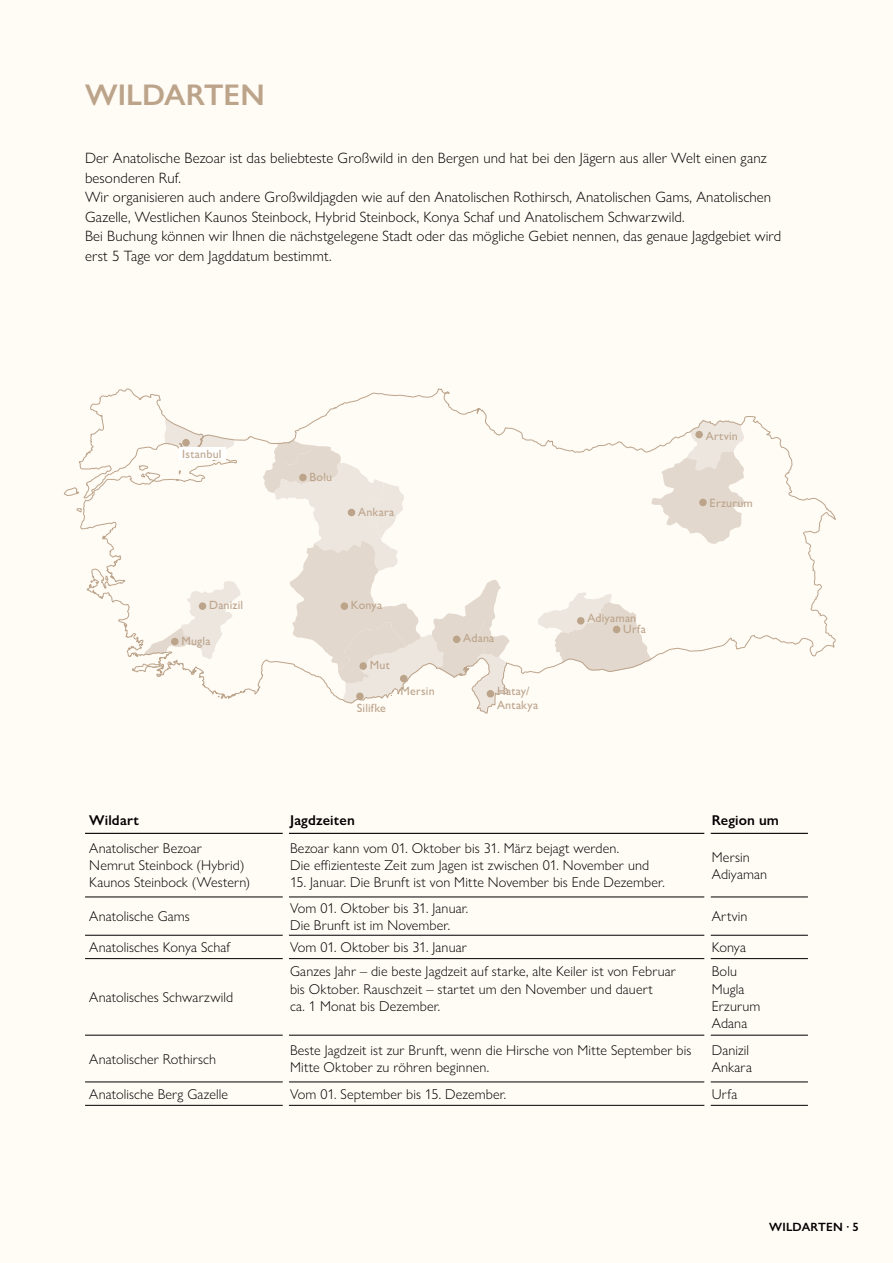
<style>
.page{position:relative;width:893px;height:1263px;background:#fffbf5}
.page>*{position:absolute;margin:0;border:0;box-sizing:border-box;transform-origin:0 0}
.t1{font:600 30px "Gill Sans Nova";letter-spacing:.005em;color:#bca48b}
.t2{font:300 15px/19.5px "Gill Sans Nova";letter-spacing:.005em;color:#000}
.t3{font:300 14.25px/17.1px "Gill Sans Nova";letter-spacing:.01em;color:#000}
.t4{font:600 14.25px "Gill Sans Nova";letter-spacing:.01em;color:#000}
.t5{font:500 12px/13.5px "Gill Sans Nova";letter-spacing:.015em;color:#bca48b}
.t6{font:600 12px "Gill Sans Nova";color:#000}
</style>
<div class="page">
<svg style="left:63px;top:388px;width:773px;height:326px"></svg>
<div style="left:695px;top:431px;width:8px;height:7px;background:#bca48b;border-radius:50%"></div>
<div style="left:182px;top:439px;width:8px;height:7px;background:#bca48b;border-radius:50%"></div>
<div style="left:179px;top:448px;width:47px;height:12px;background:#fff"></div>
<div style="left:299px;top:474px;width:8px;height:7px;background:#bca48b;border-radius:50%"></div>
<div style="left:348px;top:509px;width:7px;height:7px;background:#bca48b;border-radius:50%"></div>
<div style="left:341px;top:602px;width:7px;height:8px;background:#bca48b;border-radius:50%"></div>
<div style="left:199px;top:602px;width:7px;height:8px;background:#bca48b;border-radius:50%"></div>
<div style="left:171px;top:638px;width:8px;height:7px;background:#bca48b;border-radius:50%"></div>
<div style="left:359px;top:662px;width:8px;height:8px;background:#bca48b;border-radius:50%"></div>
<div style="left:453px;top:635px;width:7px;height:8px;background:#bca48b;border-radius:50%"></div>
<div style="left:613px;top:626px;width:7px;height:7px;background:#bca48b;border-radius:50%"></div>
<div style="left:577px;top:617px;width:8px;height:8px;background:#bca48b;border-radius:50%"></div>
<div style="left:487px;top:690px;width:7px;height:7px;background:#bca48b;border-radius:50%"></div>
<div style="left:356px;top:692px;width:8px;height:8px;background:#bca48b;border-radius:50%"></div>
<div style="left:400px;top:675px;width:7px;height:7px;background:#bca48b;border-radius:50%"></div>
<div style="left:699px;top:499px;width:8px;height:7px;background:#bca48b;border-radius:50%"></div>
<hr style="left:85px;top:833px;width:198px;height:1px;background:#000">
<hr style="left:289px;top:833px;width:415px;height:1px;background:#000">
<hr style="left:710px;top:833px;width:98px;height:1px;background:#000">
<hr style="left:85px;top:897px;width:198px;height:1px;background:#000">
<hr style="left:289px;top:897px;width:415px;height:1px;background:#000">
<hr style="left:710px;top:897px;width:98px;height:1px;background:#000">
<hr style="left:85px;top:935px;width:198px;height:1px;background:#000">
<hr style="left:289px;top:935px;width:415px;height:1px;background:#000">
<hr style="left:710px;top:935px;width:98px;height:1px;background:#000">
<hr style="left:85px;top:958px;width:198px;height:1px;background:#000">
<hr style="left:289px;top:958px;width:415px;height:1px;background:#000">
<hr style="left:710px;top:958px;width:98px;height:1px;background:#000">
<hr style="left:85px;top:1035px;width:198px;height:1px;background:#000">
<hr style="left:289px;top:1035px;width:415px;height:1px;background:#000">
<hr style="left:710px;top:1035px;width:98px;height:1px;background:#000">
<hr style="left:85px;top:1082px;width:198px;height:1px;background:#000">
<hr style="left:289px;top:1082px;width:415px;height:1px;background:#000">
<hr style="left:710px;top:1082px;width:98px;height:1px;background:#000">
<hr style="left:85px;top:1105px;width:198px;height:1px;background:#000">
<hr style="left:289px;top:1105px;width:415px;height:1px;background:#000">
<hr style="left:710px;top:1105px;width:98px;height:1px;background:#000">
<h1 class="t1" style="left:85px;top:76px;width:177px">WILDARTEN</h1>
<p class="t2" style="left:85px;top:148px;width:698px">Der Anatolische Bezoar ist das beliebteste Großwild in den Bergen und hat bei den Jägern aus aller Welt einen ganz besonderen Ruf.<br>Wir organisieren auch andere Großwildjagden wie auf den Anatolischen Rothirsch, Anatolischen Gams, Anatolischen Gazelle, Westlichen Kaunos Steinbock, Hybrid Steinbock, Konya Schaf und Anatolischem Schwarzwild.<br>Bei Buchung können wir Ihnen die nächstgelegene Stadt oder das mögliche Gebiet nennen, das genaue Jagdgebiet wird erst 5 Tage vor dem Jagddatum bestimmt.</p>
<p class="t5" style="left:182px;top:447px;width:41px">Istanbul</p>
<p class="t5" style="left:309px;top:470px;width:24px">Bolu</p>
<p class="t5" style="left:358px;top:505px;width:38px">Ankara</p>
<p class="t5" style="left:209px;top:598px;width:36px">Danizil</p>
<p class="t5" style="left:351px;top:598px;width:33px">Konya</p>
<p class="t5" style="left:181px;top:634px;width:31px">Mugla</p>
<p class="t5" style="left:370px;top:658px;width:22px">Mut</p>
<p class="t5" style="left:357px;top:701px;width:31px">Silifke</p>
<p class="t5" style="left:400px;top:684px;width:36px">Mersin</p>
<p class="t5" style="left:463px;top:631px;width:33px">Adana</p>
<p class="t5" style="left:497px;top:684px;width:43px">Hatay/<br>Antakya</p>
<p class="t5" style="left:587px;top:611px;width:50px">Adiyaman</p>
<p class="t5" style="left:623px;top:622px;width:24px">Urfa</p>
<p class="t5" style="left:706px;top:429px;width:34px">Artvin</p>
<p class="t5" style="left:710px;top:496px;width:45px">Erzurum</p>
<p class="t4" style="left:89px;top:811px;width:51px">Wildart</p>
<p class="t4" style="left:290px;top:811px;width:66px">Jagdzeiten</p>
<p class="t4" style="left:712px;top:811px;width:69px">Region um</p>
<p class="t3" style="left:89px;top:840px;width:163px">Anatolischer Bezoar<br>Nemrut Steinbock (Hybrid)<br>Kaunos Steinbock (Western)</p>
<p class="t3" style="left:290px;top:840px;width:361px">Bezoar kann vom 01. Oktober bis 31. März bejagt werden.<br>Die effizienteste Zeit zum Jagen ist zwischen 01. November und</p>
<p class="t3" style="left:712px;top:848px;width:57px">Mersin<br>Adiyaman</p>
<p class="t3" style="left:290px;top:874px;width:376px">15. Januar. Die Brunft ist von Mitte November bis Ende Dezember.</p>
<p class="t3" style="left:89px;top:908px;width:102px">Anatolische Gams</p>
<p class="t3" style="left:290px;top:899px;width:180px">Vom 01. Oktober bis 31. Januar.<br>Die Brunft ist im November.</p>
<p class="t3" style="left:712px;top:908px;width:37px">Artvin</p>
<p class="t3" style="left:89px;top:938px;width:142px">Anatolisches Konya Schaf</p>
<p class="t3" style="left:290px;top:938px;width:178px">Vom 01. Oktober bis 31. Januar</p>
<p class="t3" style="left:712px;top:938px;width:36px">Konya</p>
<p class="t3" style="left:89px;top:988px;width:146px">Anatolisches Schwarzwild</p>
<p class="t3" style="left:290px;top:963px;width:387px">Ganzes Jahr – die beste Jagdzeit auf starke, alte Keiler ist von Februar bis Oktober. Rauschzeit – startet um den November und dauert<br>ca. 1 Monat bis Dezember.</p>
<p class="t3" style="left:712px;top:963px;width:50px">Bolu<br>Mugla<br>Erzurum<br>Adana</p>
<p class="t3" style="left:89px;top:1050px;width:128px">Anatolischer Rothirsch</p>
<p class="t3" style="left:290px;top:1042px;width:403px">Beste Jagdzeit ist zur Brunft, wenn die Hirsche von Mitte September bis<br>Mitte Oktober zu röhren beginnen.</p>
<p class="t3" style="left:712px;top:1042px;width:42px">Danizil<br>Ankara</p>
<p class="t3" style="left:89px;top:1085px;width:140px">Anatolische Berg Gazelle</p>
<p class="t3" style="left:290px;top:1085px;width:218px">Vom 01. September bis 15. Dezember.</p>
<p class="t3" style="left:712px;top:1085px;width:27px">Urfa</p>
<p class="t6" style="left:769px;top:1219px;width:33px">Wildarte</p>
<p class="t6" style="left:833px;top:1219px;width:27px">n · 5</p>
</div>
